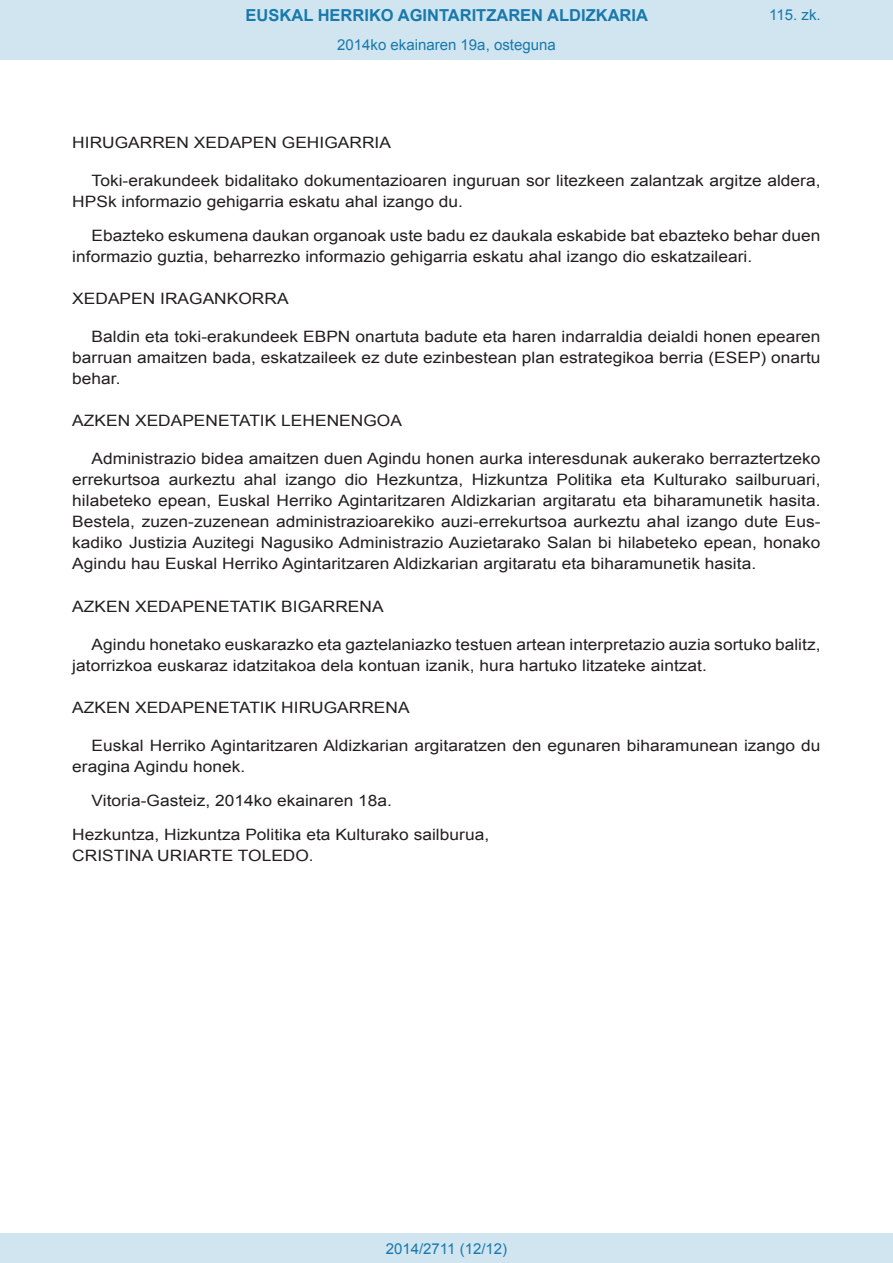
<style>
.page{position:relative;width:893px;height:1263px;background:#fff}
.page>*{position:absolute;margin:0;border:0;box-sizing:border-box;transform-origin:0 0}
.t1{font:700 16.5px "Arial";color:#1879ad}
.BOPVDetalle{font:15.6px/21px "Arial";color:#231f20;scale:1.11 1}
.BOPVDisposicion{font:15.6px "Arial";color:#231f20;scale:1.11 1}
.BOPVFirmaPuesto{font:15.6px "Arial";color:#231f20;scale:1.11 1}
.BOPVFirmaLugFec{font:15.6px "Arial";color:#231f20;scale:1.11 1}
.BOPVDisposicionTitul{font:15.6px "Arial";color:#231f20;scale:1.11 1}
.BOPVFirmaNombre{font:15.6px "Arial";color:#231f20;scale:1.11 1}
.Paginacion_Centro{font:15px "Arial";color:#1879ad}
</style>
<div class="page">
<div style="left:0;top:0;width:893px;height:60px;background:#d0e5f0"></div>
<div style="left:0;top:1233px;width:893px;height:30px;background:#d0e5f0"></div>
<p class="t1" style="left:246px;top:4px;width:404px">EUSKAL HERRIKO AGINTARITZAREN ALDIZKARIA</p>
<p class="Paginacion_Centro" style="left:337px;top:35px;width:220px">2014ko ekainaren 19a, osteguna</p>
<p class="Paginacion_Centro" style="left:769px;top:5px;width:53px">115. zk.</p>
<p class="BOPVDisposicionTitul" style="left:72px;top:132px;width:289px">HIRUGARREN XEDAPEN GEHIGARRIA</p>
<p class="BOPVDetalle" style="left:72px;top:170px;width:676px;text-indent:19px">Toki-erakundeek bidalitako dokumentazioaren inguruan sor litezkeen zalantzak argitze aldera,<br>HPSk informazio gehigarria eskatu ahal izango du.</p>
<p class="BOPVDetalle" style="left:72px;top:225px;width:676px;text-indent:19px">Ebazteko eskumena daukan organoak uste badu ez daukala eskabide bat ebazteko behar duen informazio guztia, beharrezko informazio gehigarria eskatu ahal izango dio eskatzaileari.</p>
<p class="BOPVDisposicion" style="left:72px;top:288px;width:196px">XEDAPEN IRAGANKORRA</p>
<p class="BOPVDetalle" style="left:72px;top:326px;width:676px;text-align:justify;text-indent:19px">Baldin eta toki-erakundeek EBPN onartuta badute eta haren indarraldia deialdi honen epearen barruan amaitzen bada, eskatzaileek ez dute ezinbestean plan estrategikoa berria (ESEP) onartu behar.</p>
<p class="BOPVDisposicion" style="left:72px;top:411px;width:298px">AZKEN XEDAPENETATIK LEHENENGOA</p>
<p class="BOPVDetalle" style="left:72px;top:449px;width:676px;text-align:justify;text-indent:19px">Administrazio bidea amaitzen duen Agindu honen aurka interesdunak aukerako berraztertzeko errekurtsoa aurkeztu ahal izango dio Hezkuntza, Hizkuntza Politika eta Kulturako sailburuari, hilabeteko epean, Euskal Herriko Agintaritzaren Aldizkarian argitaratu eta biharamunetik hasita.<br>Bestela, zuzen-zuzenean administrazioarekiko auzi-errekurtsoa aurkeztu ahal izango dute Eus&shy;kadiko Justizia Auzitegi Nagusiko Administrazio Auzietarako Salan bi hilabeteko epean, honako Agindu hau Euskal Herriko Agintaritzaren Aldizkarian argitaratu eta biharamunetik hasita.</p>
<p class="BOPVDisposicion" style="left:72px;top:596px;width:282px">AZKEN XEDAPENETATIK BIGARRENA</p>
<p class="BOPVDetalle" style="left:72px;top:634px;width:676px;text-indent:19px">Agindu honetako euskarazko eta gaztelaniazko testuen artean interpretazio auzia sortuko balitz, jatorrizkoa euskaraz idatzitakoa dela kontuan izanik, hura hartuko litzateke aintzat.</p>
<p class="BOPVDisposicion" style="left:72px;top:697px;width:305px">AZKEN XEDAPENETATIK HIRUGARRENA</p>
<p class="BOPVDetalle" style="left:72px;top:735px;width:676px;text-indent:19px">Euskal Herriko Agintaritzaren Aldizkarian argitaratzen den egunaren biharamunean izango du eragina Agindu honek.</p>
<p class="BOPVFirmaLugFec" style="left:92px;top:790px;width:272px">Vitoria-Gasteiz, 2014ko ekainaren 18a.</p>
<p class="BOPVFirmaPuesto" style="left:72px;top:824px;width:377px">Hezkuntza, Hizkuntza Politika eta Kulturako sailburua,</p>
<p class="BOPVFirmaNombre" style="left:72px;top:845px;width:219px">CRISTINA URIARTE TOLEDO.</p>
<p class="Paginacion_Centro" style="left:386px;top:1238px;width:123px">2014/2711 (12/12)</p>
</div>
